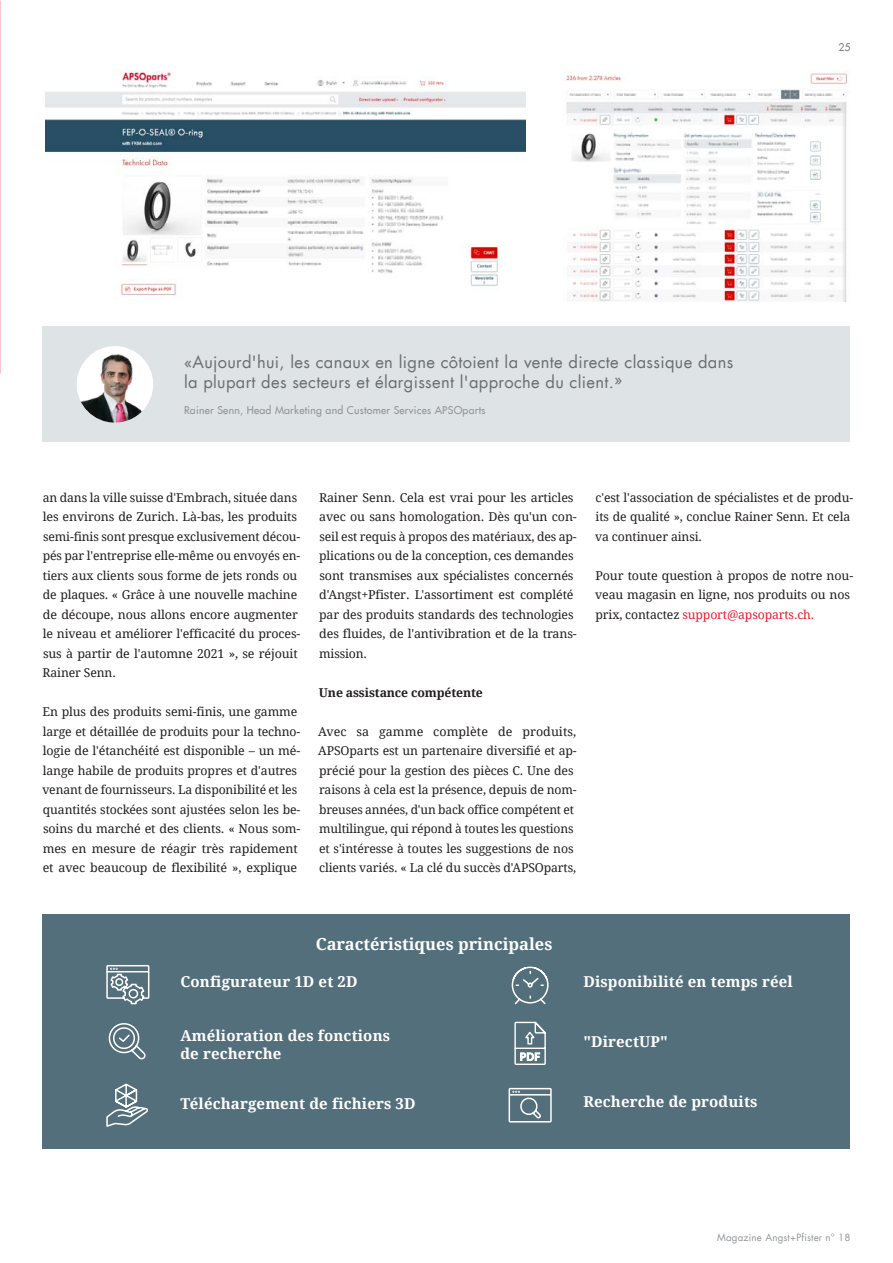
<style>
.page{position:relative;width:893px;height:1263px;background:#fff}
.page>*{position:absolute;margin:0;border:0;box-sizing:border-box;transform-origin:0 0}
.t1{font:16.5px/19.5px "Futura LT";letter-spacing:.02em;color:#6c6d70}
.t2{font:700 16.5px "Droid Serif";color:#fff}
.t3{font:700 15px/18px "Droid Serif";letter-spacing:.01em;color:#fff}
.t4{font:12.15px/19.5px "Droid Serif";letter-spacing:-.01em;color:#231f20}
.t5{font:700 12.15px "Droid Serif";letter-spacing:-.01em;color:#231f20}
.t6{font:10.5px "Futura LT";letter-spacing:.025em;color:#939598}
.t7{font:10.5px "Futura LT";color:#808285}
.t8{font:9.75px "Futura LT";letter-spacing:.02em;color:#939598}
.s1{color:#ee1b2d}
</style>
<div class="page">
<div style="left:43px;top:914px;width:807px;height:234px;background:#546f7c"></div>
<img style="left:45px;top:71px;width:481px;height:225px">
<img style="left:562px;top:71px;width:286px;height:231px">
<div style="left:43px;top:326px;width:807px;height:116px;background:#dee3e6"></div>
<div style="left:77px;top:346px;width:76px;height:77px;background:#fff;border-radius:50%"></div>
<img style="left:77px;top:346px;width:69px;height:77px">
<svg style="left:511px;top:966px;width:38px;height:39px"></svg>
<svg style="left:108px;top:1023px;width:38px;height:37px"></svg>
<svg style="left:514px;top:1021px;width:32px;height:44px"></svg>
<svg style="left:106px;top:1083px;width:41px;height:44px"></svg>
<svg style="left:106px;top:965px;width:44px;height:40px"></svg>
<svg style="left:508px;top:1087px;width:44px;height:36px"></svg>
<p class="t7" style="left:838px;top:40px;width:14px">25</p>
<h1 class="t1" style="left:184px;top:353px;width:551px">«Aujourd'hui, les canaux en ligne côtoient la vente directe classique dans la plupart des secteurs et élargissent l'approche du client.»</h1>
<p class="t6" style="left:184px;top:403px;width:303px">Rainer Senn, Head Marketing and Customer Services APSOparts</p>
<p class="t4" style="left:43px;top:488px;width:259px">an dans la ville suisse d'Embrach, située dans les environs de Zurich. Là-bas, les produits semi-finis sont presque exclusivement décou&shy;pés par l'entreprise elle-même ou envoyés en&shy;tiers aux clients sous forme de jets ronds ou de plaques. « Grâce à une nouvelle machine de découpe, nous allons encore augmenter le niveau et améliorer l'efficacité du proces&shy;sus à partir de l'automne 2021 », se réjouit Rainer Senn.</p>
<p class="t4" style="left:42px;top:702px;width:259px">En plus des produits semi-finis, une gamme large et détaillée de produits pour la techno&shy;logie de l'étanchéité est disponible – un mé&shy;lange habile de produits propres et d'autres venant de fournisseurs. La disponibilité et les quantités stockées sont ajustées selon les be&shy;soins du marché et des clients. « Nous som&shy;mes en mesure de réagir très rapidement et avec beaucoup de flexibilité », explique</p>
<p class="t4" style="left:319px;top:488px;width:259px">Rainer Senn. Cela est vrai pour les articles avec ou sans homologation. Dès qu'un con&shy;seil est requis à propos des matériaux, des ap&shy;plications ou de la conception, ces demandes sont transmises aux spécialistes concernés d'Angst+Pfister. L'assortiment est complété par des produits standards des technologies des fluides, de l'antivibration et de la trans&shy;mission.</p>
<p class="t5" style="left:319px;top:685px;width:165px">Une assistance compétente</p>
<p class="t4" style="left:318px;top:722px;width:260px">Avec sa gamme complète de produits, APSOparts est un partenaire diversifié et ap&shy;précié pour la gestion des pièces C. Une des raisons à cela est la présence, depuis de nom&shy;breuses années, d'un back office compétent et multilingue, qui répond à toutes les questions et s'intéresse à toutes les suggestions de nos clients variés. « La clé du succès d'APSOparts,</p>
<p class="t4" style="left:595px;top:488px;width:259px">c'est l'association de spécialistes et de produ&shy;its de qualité », conclue Rainer Senn. Et cela va continuer ainsi.</p>
<p class="t4" style="left:595px;top:566px;width:259px">Pour toute question à propos de notre nou&shy;veau magasin en ligne, nos produits ou nos prix, contactez <span class="s1">support@apsoparts.ch.</span></p>
<h1 class="t2" style="left:316px;top:934px;width:238px">Caractéristiques principales</h1>
<p class="t3" style="left:180px;top:973px;width:179px">Configurateur 1D et 2D</p>
<p class="t3" style="left:180px;top:1027px;width:211px">Amélioration des fonctions de recherche</p>
<p class="t3" style="left:180px;top:1094px;width:237px">Téléchargement de fichiers 3D</p>
<p class="t3" style="left:583px;top:973px;width:211px">Disponibilité en temps réel</p>
<p class="t3" style="left:583px;top:1033px;width:86px">"DirectUP"</p>
<p class="t3" style="left:583px;top:1093px;width:176px">Recherche de produits</p>
<p class="t8" style="left:717px;top:1231px;width:135px">Magazine Angst+Pfister n° 18</p>
</div>
